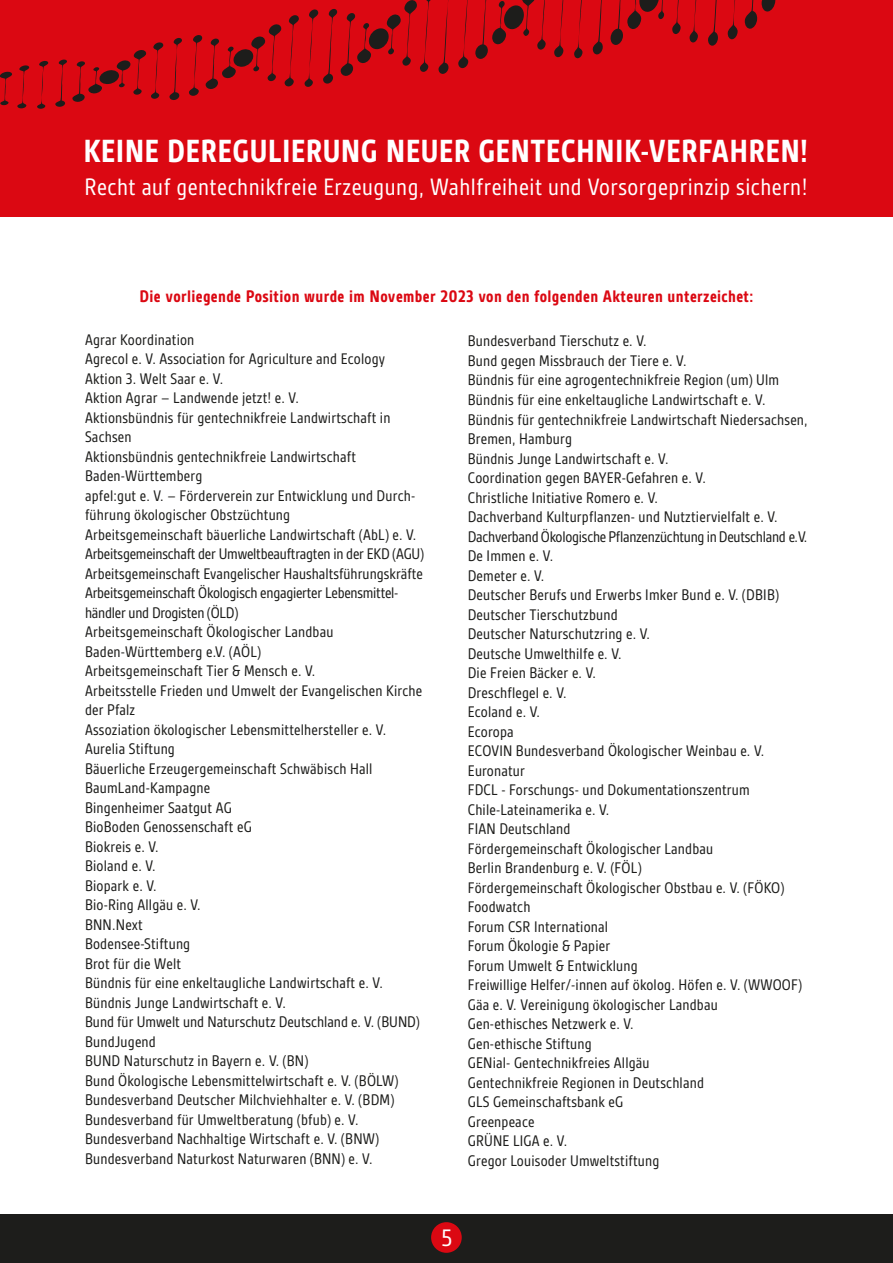
<style>
.page{position:relative;width:893px;height:1263px;background:#fff}
.page>*{position:absolute;margin:0;border:0;box-sizing:border-box;transform-origin:0 0}
.t1{font:700 34.5px "Gesta Condensed W01";letter-spacing:.01em;color:#fff}
.t2{font:25.65px "Gesta Condensed W01";color:#fff}
.t3{font:25.5px "Gesta Condensed W01";letter-spacing:.02em;color:#fff}
.t4{font:700 18px "Gesta Condensed W01";letter-spacing:.02em;color:#db0812}
.t5{font:16.5px/19.5px "Gesta Condensed W01";letter-spacing:.01em;color:#1d1d1b}
</style>
<div class="page">
<div style="left:0;top:1215px;width:893px;height:48px;background:#1d1d1b"></div>
<div style="left:431px;top:1222px;width:31px;height:31px;background:#db0812;border-radius:50%"></div>
<div style="left:0;top:0;width:893px;height:217px;background:#db0812"></div>
<svg style="left:0;top:0;width:776px;height:109px"></svg>
<h1 class="t1" style="left:83px;top:132px;width:726px">KEINE DEREGULIERUNG NEUER GENTECHNIK-VERFAHREN!</h1>
<h3 class="t3" style="left:85px;top:173px;width:724px">Recht auf gentechnikfreie Erzeugung, Wahlfreiheit und Vorsorgeprinzip sichern!</h3>
<p class="t4" style="left:140px;top:286px;width:615px">Die vorliegende Position wurde im November 2023 von den folgenden Akteuren unterzeichet:</p>
<p class="t5" style="left:85px;top:329px;width:340px">Agrar Koordination<br>Agrecol e. V. Association for Agriculture and Ecology Aktion 3. Welt Saar e. V.<br>Aktion Agrar – Landwende jetzt! e. V.<br>Aktionsbündnis für gentechnikfreie Landwirtschaft in Sachsen<br>Aktionsbündnis gentechnikfreie Landwirtschaft Baden-Württemberg<br>apfel:gut e. V. – Förderverein zur Entwicklung und Durch&shy;führung ökologischer Obstzüchtung<br>Arbeitsgemeinschaft bäuerliche Landwirtschaft (AbL) e. V.<br>Arbeitsgemeinschaft der Umweltbeauftragten in der EKD (AGU)<br>Arbeitsgemeinschaft Evangelischer Haushaltsführungskräfte Arbeitsgemeinschaft Ökologisch engagierter Lebensmittel&shy;händler und Drogisten (ÖLD)<br>Arbeitsgemeinschaft Ökologischer Landbau Baden-Württemberg e.V. (AÖL)<br>Arbeitsgemeinschaft Tier &amp; Mensch e. V.<br>Arbeitsstelle Frieden und Umwelt der Evangelischen Kirche der Pfalz<br>Assoziation ökologischer Lebensmittelhersteller e. V.<br>Aurelia Stiftung<br>Bäuerliche Erzeugergemeinschaft Schwäbisch Hall BaumLand-Kampagne<br>Bingenheimer Saatgut AG<br>BioBoden Genossenschaft eG<br>Biokreis e. V.<br>Bioland e. V.<br>Biopark e. V.<br>Bio-Ring Allgäu e. V.<br>BNN.Next<br>Bodensee-Stiftung<br>Brot für die Welt<br>Bündnis für eine enkeltaugliche Landwirtschaft e. V.<br>Bündnis Junge Landwirtschaft e. V.<br>Bund für Umwelt und Naturschutz Deutschland e. V. (BUND)<br>BundJugend<br>BUND Naturschutz in Bayern e. V. (BN)<br>Bund Ökologische Lebensmittelwirtschaft e. V. (BÖLW)<br>Bundesverband Deutscher Milchviehhalter e. V. (BDM)<br>Bundesverband für Umweltberatung (bfub) e. V.<br>Bundesverband Nachhaltige Wirtschaft e. V. (BNW)<br>Bundesverband Naturkost Naturwaren (BNN) e. V.</p>
<p class="t5" style="left:468px;top:331px;width:341px">Bundesverband Tierschutz e. V.<br>Bund gegen Missbrauch der Tiere e. V.<br>Bündnis für eine agrogentechnikfreie Region (um) Ulm<br>Bündnis für eine enkeltaugliche Landwirtschaft e. V.<br>Bündnis für gentechnikfreie Landwirtschaft Niedersachsen,<br>Bremen, Hamburg<br>Bündnis Junge Landwirtschaft e. V.<br>Coordination gegen BAYER-Gefahren e. V.<br>Christliche Initiative Romero e. V.<br>Dachverband Kulturpflanzen- und Nutztiervielfalt e. V.<br>Dachverband Ökologische Pflanzenzüchtung in Deutschland e. V.<br>De Immen e. V.<br>Demeter e. V.<br>Deutscher Berufs und Erwerbs Imker Bund e. V. (DBIB)<br>Deutscher Tierschutzbund<br>Deutscher Naturschutzring e. V.<br>Deutsche Umwelthilfe e. V.<br>Die Freien Bäcker e. V.<br>Dreschflegel e. V.<br>Ecoland e. V.<br>Ecoropa<br>ECOVIN Bundesverband Ökologischer Weinbau e. V.<br>Euronatur<br>FDCL - Forschungs- und Dokumentationszentrum<br>Chile-Lateinamerika e. V.<br>FIAN Deutschland<br>Fördergemeinschaft Ökologischer Landbau<br>Berlin Brandenburg e. V. (FÖL)<br>Fördergemeinschaft Ökologischer Obstbau e. V. (FÖKO)<br>Foodwatch<br>Forum CSR International<br>Forum Ökologie &amp; Papier<br>Forum Umwelt &amp; Entwicklung<br>Freiwillige Helfer/-innen auf ökolog. Höfen e. V. (WWOOF)<br>Gäa e. V. Vereinigung ökologischer Landbau<br>Gen-ethisches Netzwerk e. V.<br>Gen-ethische Stiftung<br>GENial- Gentechnikfreies Allgäu<br>Gentechnikfreie Regionen in Deutschland<br>GLS Gemeinschaftsbank eG<br>Greenpeace<br>GRÜNE LIGA e. V.<br>Gregor Louisoder Umweltstiftung</p>
<h2 class="t2" style="left:441px;top:1223px;width:13px">5</h2>
</div>
